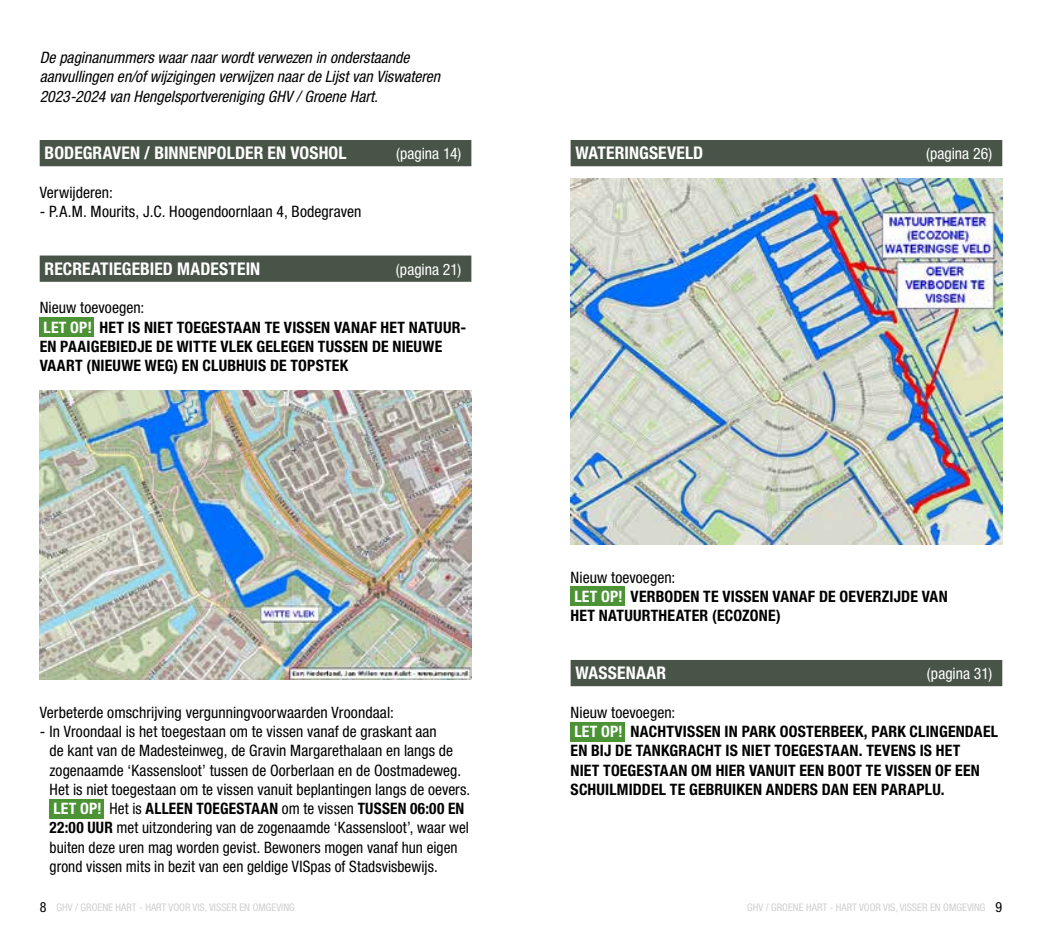
<style>
.page{position:relative;width:1042px;height:928px;background:#fff}
.page>*{position:absolute;margin:0;border:0;box-sizing:border-box;transform-origin:0 0}
.t1{font:700 condensed 17.5px "Helvetica Neue LT Std";letter-spacing:.005em;color:#fff}
.t2{font:condensed 15.75px/19.2px "Helvetica Neue LT Std";letter-spacing:.005em;color:#000}
.t3{font:700 condensed 15.75px/19.2px "Helvetica Neue LT Std";letter-spacing:.01em;color:#000}
.t4{font:italic condensed 15.75px/19.2px "Helvetica Neue LT Std";color:#000}
.t5{font:condensed 15.75px "Helvetica Neue LT Std";color:#fff}
.t6{font:condensed 10.5px "Helvetica Neue LT Std";color:#d0d0d0}
.s1{font-weight:400}
.s2{color:#fff}
.s3{font-weight:700;color:#fff}
.s4{font-weight:700}
.s5{font-size:14px;color:#000}
</style>
<div class="page">
<div style="left:40px;top:317px;width:54px;height:20px;background:#4c9336"></div>
<div style="left:50px;top:799px;width:54px;height:19px;background:#4c9336"></div>
<div style="left:570px;top:722px;width:55px;height:19px;background:#4c9336"></div>
<div style="left:570px;top:586px;width:55px;height:20px;background:#4c9336"></div>
<div style="left:40px;top:140px;width:431px;height:26px;background:#475447"></div>
<div style="left:40px;top:255px;width:431px;height:27px;background:#475447"></div>
<div style="left:570px;top:140px;width:432px;height:26px;background:#475447"></div>
<div style="left:570px;top:660px;width:432px;height:26px;background:#475447"></div>
<img style="left:570px;top:179px;width:432px;height:365px">
<img style="left:40px;top:390px;width:431px;height:289px">
<p class="t4" style="left:40px;top:48px;width:402px">De paginanummers waar naar wordt verwezen in onderstaande aanvullingen en/of wijzigingen verwijzen naar de Lijst van Viswateren<br>2023-2024 van Hengelsportvereniging GHV / Groene Hart.</p>
<p class="t1" style="left:45px;top:142px;width:303px">BODEGRAVEN / BINNENPOLDER EN VOSHOL</p>
<p class="t5" style="left:396px;top:145px;width:67px">(pagina 14)</p>
<p class="t2" style="left:40px;top:182px;width:75px">Verwijderen:</p>
<p class="t2" style="left:40px;top:202px;width:323px">- P.A.M. Mourits, J.C. Hoogendoornlaan 4, Bodegraven</p>
<p class="t1" style="left:45px;top:258px;width:217px">RECREATIEGEBIED MADESTEIN</p>
<p class="t5" style="left:396px;top:260px;width:67px">(pagina 21)</p>
<p class="t3" style="left:40px;top:298px;width:428px"><span class="s1">Nieuw toevoegen:<br></span><span class="s2">LET OP!</span> HET IS NIET TOEGESTAAN TE VISSEN VANAF HET NATUUR-EN PAAIGEBIEDJE DE WITTE VLEK GELEGEN TUSSEN DE NIEUWE VAART (NIEUWE WEG) EN CLUBHUIS DE TOPSTEK</p>
<p class="t2" style="left:40px;top:702px;width:356px">Verbeterde omschrijving vergunningvoorwaarden Vroondaal:</p>
<p class="t2" style="left:50px;top:721px;width:422px;text-indent:-10px">- In Vroondaal is het toegestaan om te vissen vanaf de graskant aan<br>de kant van de Madesteinweg, de Gravin Margarethalaan en langs de zogenaamde ‘Kassensloot’ tussen de Oorberlaan en de Oostmadeweg.<br>Het is niet toegestaan om te vissen vanuit beplantingen langs de oevers.<br><span class="s3">LET OP!</span> Het is <span class="s4">ALLEEN TOEGESTAAN</span> om te vissen <span class="s4">TUSSEN 06:00 EN 22:00 UUR</span> met uitzondering van de zogenaamde ‘Kassensloot’, waar wel buiten deze uren mag worden gevist. Bewoners mogen vanaf hun eigen grond vissen mits in bezit van een geldige VISpas of Stadsvisbewijs.</p>
<p class="t1" style="left:575px;top:142px;width:129px">WATERINGSEVELD</p>
<p class="t5" style="left:926px;top:145px;width:68px">(pagina 26)</p>
<p class="t3" style="left:570px;top:567px;width:379px"><span class="s1">Nieuw toevoegen:<br></span><span class="s2">LET OP!</span> VERBODEN TE VISSEN VANAF DE OEVERZIJDE VAN<br>HET NATUURTHEATER (ECOZONE)</p>
<p class="t1" style="left:575px;top:662px;width:92px">WASSENAAR</p>
<p class="t5" style="left:927px;top:664px;width:67px">(pagina 31)</p>
<p class="t3" style="left:570px;top:702px;width:429px"><span class="s1">Nieuw toevoegen:<br></span><span class="s2">LET OP!</span> NACHTVISSEN IN PARK OOSTERBEEK, PARK CLINGENDAEL EN BIJ DE TANKGRACHT IS NIET TOEGESTAAN. TEVENS IS HET<br>NIET TOEGESTAAN OM HIER VANUIT EEN BOOT TE VISSEN OF EEN SCHUILMIDDEL TE GEBRUIKEN ANDERS DAN EEN PARAPLU.</p>
<p class="t6" style="left:40px;top:900px;width:257px"><span class="s5">8</span> GHV / GROENE HART - HART VOOR VIS, VISSER EN OMGEVING</p>
<p class="t6" style="left:747px;top:900px;width:257px">GHV / GROENE HART - HART VOOR VIS, VISSER EN OMGEVING <span class="s5">9</span></p>
</div>
